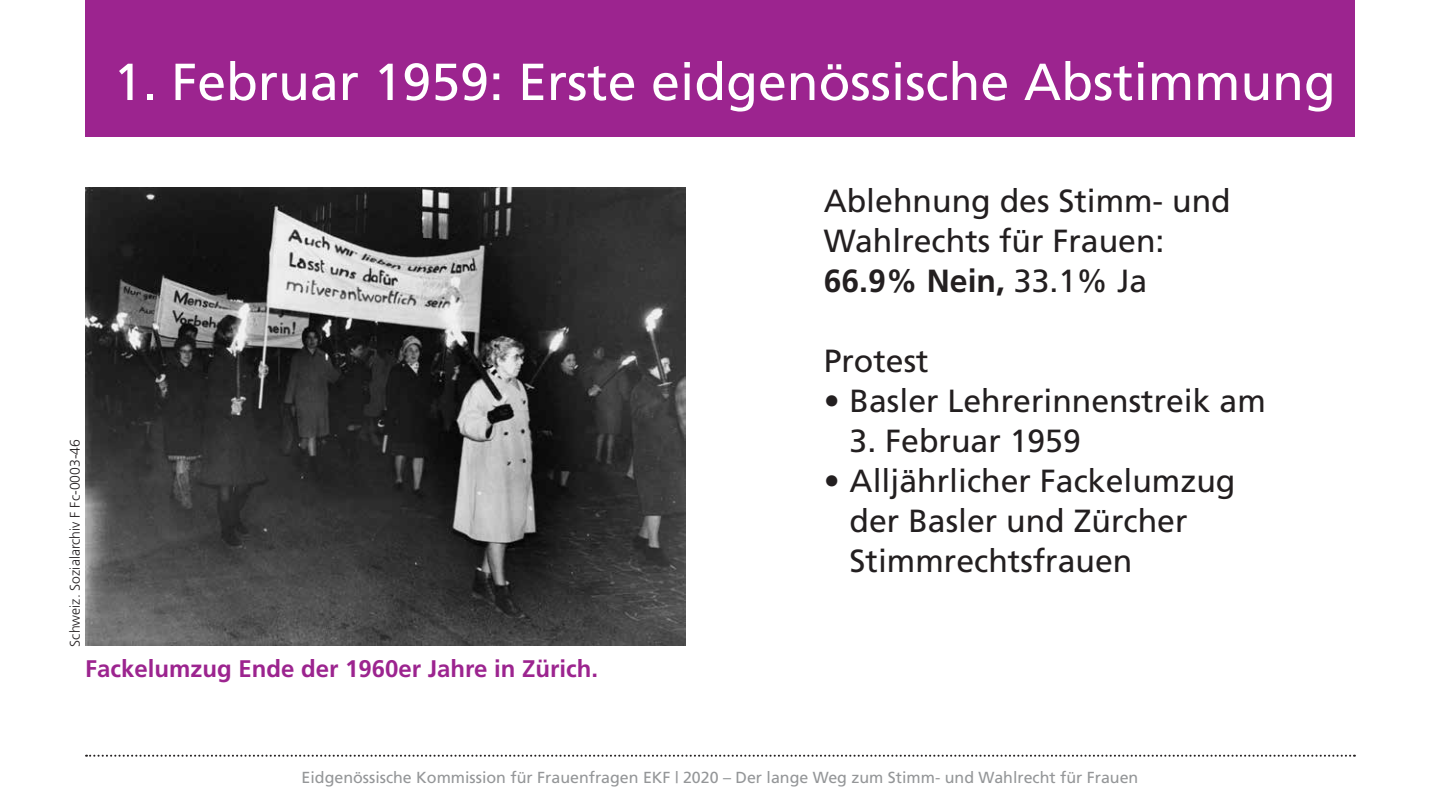
<style>
.page{position:relative;width:1440px;height:811px;background:#fff}
.page>*{position:absolute;margin:0;border:0;box-sizing:border-box;transform-origin:0 0}
.t1{font:52px "Frutiger";color:#fff}
.t2{font:32px/40px "Frutiger";color:#231f20}
.t3{font:700 24px "Frutiger";color:#9c248f}
.t4{font:16px "Frutiger";color:#949698}
.t5{font:300 14px "Frutiger";color:#231f20}
.s1{font-weight:700}
</style>
<div class="page">
<svg style="left:86px;top:754px;width:1269px;height:2px"></svg>
<div style="left:85px;top:0;width:1270px;height:136px;background:#9c248f"></div>
<img style="left:85px;top:187px;width:600px;height:458px">
<h1 class="t1" style="left:113px;top:51px;width:1224px">1. Februar 1959: Erste eidgenössische Abstimmung</h1>
<p class="t5" style="left:67px;top:646px;width:209px;rotate:-90deg">Schweiz. Sozialarchiv F Fc-0003-46</p>
<p class="t3" style="left:85px;top:654px;width:515px">Fackelumzug Ende der 1960er Jahre in Zürich.</p>
<p class="t2" style="left:824px;top:181px;width:409px">Ablehnung des Stimm- und<br>Wahlrechts für Frauen:<br><span class="s1">66.9% Nein,</span> 33.1% Ja</p>
<p class="t2" style="left:824px;top:341px;width:106px">Protest</p>
<p class="t2" style="left:824px;top:381px;width:444px">• Basler Lehrerinnenstreik am</p>
<p class="t2" style="left:850px;top:421px;width:233px">3. Februar 1959</p>
<p class="t2" style="left:850px;top:461px;width:387px;text-indent:-26px">• Alljährlicher Fackelumzug der Basler und Zürcher<br>Stimmrechtsfrauen</p>
<p class="t4" style="left:302px;top:768px;width:838px">Eidgenössische Kommission für Frauenfragen EKF | 2020 – Der lange Weg zum Stimm- und Wahlrecht für Frauen</p>
</div>
